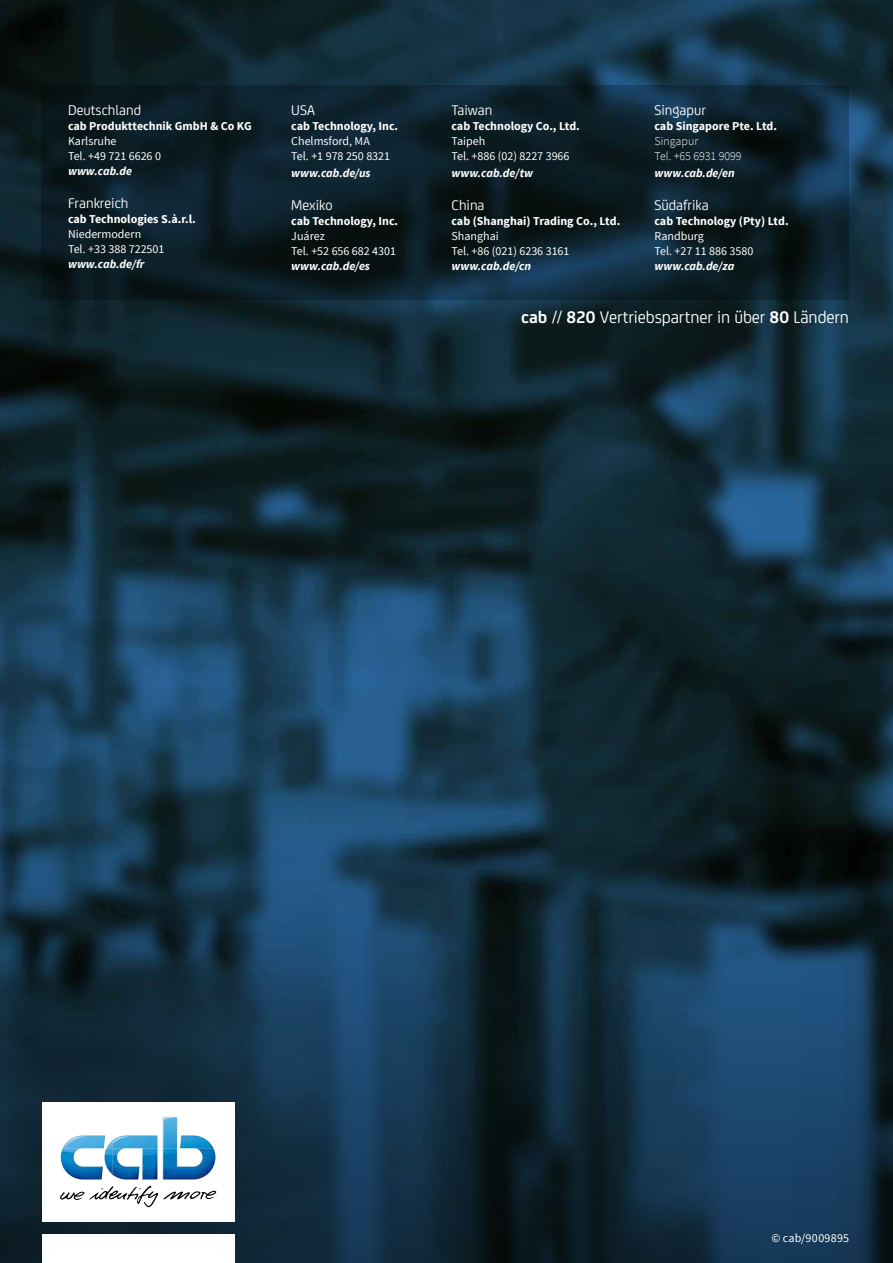
<style>
.page{position:relative;width:893px;height:1263px;background:#fff}
.page>*{position:absolute;margin:0;border:0;box-sizing:border-box;transform-origin:0 0}
.t1{font:18px "CA Sans";letter-spacing:-.005em;color:#fff}
.t2{font:15px "CA Sans";color:#fff}
.t3{font:12px/15px "Source Sans Pro";color:#fff}
.t4{font:700 12px "Source Sans Pro";color:#fff}
.t5{font:italic 700 12px "Source Sans Pro";color:#fff}
.t6{font:300 12px/15px "Source Sans Pro";color:#fff}
.t7{font:12px "Source Sans Pro";letter-spacing:.02em;color:#fff}
.s1{font-weight:700}
</style>
<div class="page">
<img style="left:0;top:0;width:893px;height:833px">
<svg style="left:0;top:833px;width:893px;height:430px;background:#143147"></svg>
<div style="left:43px;top:1234px;width:192px;height:29px;background:#fff"></div>
<svg style="left:43px;top:1103px;width:192px;height:119px"></svg>
<svg style="left:41px;top:85px;width:808px;height:215px;background:#0c1f29"></svg>
<p class="t2" style="left:68px;top:100px;width:75px">Deutschland</p>
<p class="t4" style="left:68px;top:119px;width:185px">cab Produkttechnik GmbH &amp; Co KG</p>
<p class="t3" style="left:68px;top:134px;width:94px">Karlsruhe<br>Tel. +49 721 6626 0</p>
<p class="t5" style="left:68px;top:164px;width:66px">www.cab.de</p>
<p class="t2" style="left:68px;top:193px;width:62px">Frankreich</p>
<p class="t4" style="left:68px;top:212px;width:129px">cab Technologies S.à.r.l.</p>
<p class="t3" style="left:68px;top:227px;width:98px">Niedermodern<br>Tel. +33 388 722501</p>
<p class="t5" style="left:68px;top:257px;width:78px">www.cab.de/fr</p>
<p class="t2" style="left:291px;top:100px;width:25px">USA</p>
<p class="t4" style="left:291px;top:119px;width:108px">cab Technology, Inc.</p>
<p class="t3" style="left:291px;top:134px;width:100px">Chelmsford, MA<br>Tel. +1 978 250 8321</p>
<p class="t5" style="left:291px;top:165px;width:81px">www.cab.de/us</p>
<p class="t2" style="left:291px;top:194px;width:43px">Mexiko</p>
<p class="t4" style="left:291px;top:213px;width:108px">cab Technology, Inc.</p>
<p class="t3" style="left:291px;top:229px;width:106px">Juárez<br>Tel. +52 656 682 4301</p>
<p class="t5" style="left:291px;top:258px;width:80px">www.cab.de/es</p>
<p class="t2" style="left:451px;top:100px;width:42px">Taiwan</p>
<p class="t4" style="left:451px;top:119px;width:130px">cab Technology Co., Ltd.</p>
<p class="t3" style="left:451px;top:134px;width:120px">Taipeh<br>Tel. +886 (02) 8227 3966</p>
<p class="t5" style="left:451px;top:165px;width:83px">www.cab.de/tw</p>
<p class="t2" style="left:451px;top:194px;width:35px">China</p>
<p class="t4" style="left:451px;top:213px;width:170px">cab (Shanghai) Trading Co., Ltd.</p>
<p class="t3" style="left:451px;top:229px;width:120px">Shanghai<br>Tel. +86 (021) 6236 3161</p>
<p class="t5" style="left:451px;top:258px;width:81px">www.cab.de/cn</p>
<p class="t2" style="left:654px;top:100px;width:53px">Singapur</p>
<p class="t4" style="left:654px;top:119px;width:124px">cab Singapore Pte. Ltd.</p>
<p class="t6" style="left:654px;top:134px;width:89px">Singapur<br>Tel. +65 6931 9099</p>
<p class="t5" style="left:654px;top:165px;width:82px">www.cab.de/en</p>
<p class="t2" style="left:654px;top:194px;width:56px">Südafrika</p>
<p class="t4" style="left:654px;top:213px;width:136px">cab Technology (Pty) Ltd.</p>
<p class="t3" style="left:654px;top:229px;width:100px">Randburg<br>Tel. +27 11 886 3580</p>
<p class="t5" style="left:654px;top:258px;width:81px">www.cab.de/za</p>
<h1 class="t1" style="left:521px;top:304px;width:329px"><span class="s1">cab</span> // <span class="s1">820</span> Vertriebspartner in über <span class="s1">80</span> Ländern</h1>
<p class="t7" style="left:772px;top:1231px;width:79px">© cab/9009895</p>
</div>
